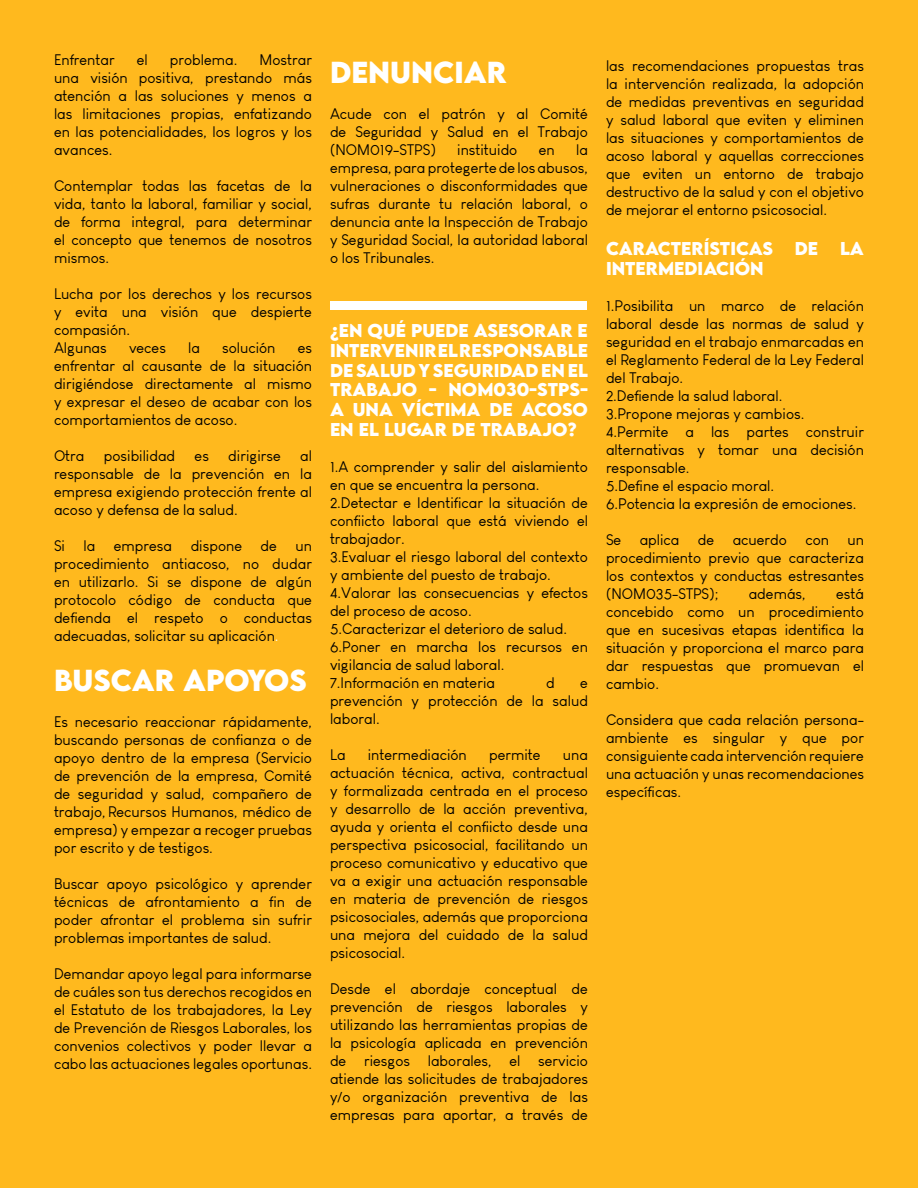
<style>
.page{position:relative;width:918px;height:1188px;background:#ffb91e}
.page>*{position:absolute;margin:0;border:0;box-sizing:border-box;transform-origin:0 0}
.t1{font:700 27px "LEMONMILK";color:#fff}
.t2{font:700 16.5px/19.8px "LEMONMILK";color:#fff;text-align:justify}
.t3{font:15px/18px "Louis George Cafe";color:#000;text-align:justify}
.s1{color:#fff}
</style>
<div class="page">
<div style="left:331px;top:301px;width:256px;height:9px;background:#fff"></div>
<p class="t3" style="left:54px;top:51px;width:260px;text-indent:206px">Mostrar una visión positiva, prestando más atención a las soluciones y menos a las limitaciones propias, enfatizando en las potencialidades, los logros y los avances.</p>
<p class="t3" style="left:54px;top:177px;width:260px">Contemplar todas las facetas de la vida, tanto la laboral, familiar y social, de forma integral, para determinar el concepto que tenemos de nosotros mismos.</p>
<p class="t3" style="left:54px;top:285px;width:260px">Lucha por los derechos y los recursos y evita una visión que despierte compasión.</p>
<p class="t3" style="left:54px;top:339px;width:54px">Algunas</p>
<p class="t3" style="left:129px;top:339px;width:38px">veces</p>
<p class="t3" style="left:188px;top:339px;width:13px">la</p>
<p class="t3" style="left:222px;top:339px;width:55px">solución</p>
<p class="t3" style="left:54px;top:51px;width:62px">Enfrentar</p>
<p class="t3" style="left:137px;top:51px;width:12px">el</p>
<p class="t3" style="left:170px;top:51px;width:69px">problema.</p>
<p class="t3" style="left:54px;top:339px;width:260px;text-indent:244px">es enfrentar al causante de la situación dirigiéndose directamente al mismo y expresar el deseo de acabar con los comportamientos de acoso.</p>
<p class="t3" style="left:54px;top:447px;width:32px">Otra</p>
<p class="t3" style="left:104px;top:447px;width:73px">posibilidad</p>
<p class="t3" style="left:195px;top:447px;width:16px">es</p>
<p class="t3" style="left:228px;top:447px;width:54px">dirigirse</p>
<p class="t3" style="left:54px;top:447px;width:260px;text-indent:246px">al responsable de la prevención en la empresa exigiendo protección frente al acoso y defensa de la salud.</p>
<p class="t3" style="left:54px;top:537px;width:260px">Si la empresa dispone de un procedimiento antiacoso, no dudar en utilizarlo. Si se dispone de algún protocolo código de conducta que defienda el respeto o conductas adecuadas, solicitar su aplicación<span class="s1">.</span></p>
<p class="t1" style="left:54px;top:662px;width:254px">BUSCAR APOYOS</p>
<p class="t3" style="left:54px;top:713px;width:260px">Es necesario reaccionar rápidamente, buscando personas de confianza o de apoyo dentro de la empresa (Servicio de prevención de la empresa, Comité de seguridad y salud, compañero de trabajo, Recursos Humanos, médico de empresa) y empezar a recoger pruebas por escrito y de testigos.</p>
<p class="t3" style="left:54px;top:875px;width:260px">Buscar apoyo psicológico y aprender técnicas de afrontamiento a fin de poder afrontar el problema sin sufrir problemas importantes de salud.</p>
<p class="t3" style="left:54px;top:965px;width:260px">Demandar apoyo legal para informarse de cuáles son tus derechos recogidos en el Estatuto de los trabajadores, la Ley de Prevención de Riesgos Laborales, los convenios colectivos y poder llevar a cabo las actuaciones legales oportunas.</p>
<p class="t1" style="left:330px;top:54px;width:178px">DENUNCIAR</p>
<p class="t3" style="left:330px;top:105px;width:260px">Acude con el patrón y al Comité de Seguridad y Salud en el Trabajo (NOM019-STPS)</p>
<p class="t3" style="left:330px;top:141px;width:260px;text-indent:246px">la empresa, para protegerte de los abusos, vulneraciones o disconformidades que sufras durante tu relación laboral, o denuncia ante la Inspección de Trabajo y Seguridad Social, la autoridad laboral o los Tribunales.</p>
<p class="t3" style="left:457px;top:141px;width:62px">instituido</p>
<p class="t3" style="left:539px;top:141px;width:18px">en</p>
<p class="t2" style="left:330px;top:321px;width:260px">¿EN QUÉ PUEDE ASESORAR E INTERVENIR EL RESPONSABLE DE SALUD Y SEGURIDAD EN EL TRABAJO - NOM030-STPS-A UNA VÍCTIMA DE ACOSO EN EL LUGAR DE TRABAJO?</p>
<p class="t3" style="left:330px;top:458px;width:260px">1.A comprender y salir del aislamiento en que se encuentra la persona.</p>
<p class="t3" style="left:330px;top:494px;width:260px">2.Detectar e Identificar la situación de conflicto laboral que está viviendo el trabajador.</p>
<p class="t3" style="left:330px;top:548px;width:260px">3.Evaluar el riesgo laboral del contexto y ambiente del puesto de trabajo.</p>
<p class="t3" style="left:330px;top:584px;width:260px">4.Valorar las consecuencias y efectos del proceso de acoso.</p>
<p class="t3" style="left:330px;top:620px;width:239px">5.Caracterizar el deterioro de salud.</p>
<p class="t3" style="left:330px;top:638px;width:259px">6.Poner en marcha los recursos en vigilancia de salud laboral.</p>
<p class="t3" style="left:330px;top:674px;width:167px">7.Información en materia</p>
<p class="t3" style="left:546px;top:674px;width:10px">d</p>
<p class="t3" style="left:330px;top:674px;width:260px;text-indent:250px">e prevención y protección de la salud laboral.</p>
<p class="t3" style="left:330px;top:746px;width:17px">La</p>
<p class="t3" style="left:368px;top:746px;width:100px">intermediación</p>
<p class="t3" style="left:489px;top:746px;width:53px">permite</p>
<p class="t3" style="left:330px;top:746px;width:260px;text-indent:233px">una actuación técnica, activa, contractual y formalizada centrada en el proceso y desarrollo de la acción preventiva, ayuda y orienta el conflicto desde una perspectiva psicosocial, facilitando un proceso comunicativo y educativo que va a exigir una actuación responsable en materia de prevención de riesgos psicosociales, además que proporciona una mejora del cuidado de la salud psicosocial.</p>
<p class="t3" style="left:330px;top:980px;width:260px">Desde el abordaje conceptual de prevención de riesgos laborales y utilizando las herramientas propias de la psicología aplicada en prevención de riesgos laborales, el servicio atiende las solicitudes de trabajadores y/o organización preventiva de las empresas para aportar, a través de</p>
<p class="t3" style="left:606px;top:57px;width:260px">las recomendaciones propuestas tras la intervención realizada, la adopción de medidas preventivas en seguridad y salud laboral que eviten y eliminen las situaciones y comportamientos de acoso laboral y aquellas correcciones que eviten un entorno de trabajo destructivo de la salud y con el objetivo de mejorar el entorno psicosocial.</p>
<p class="t2" style="left:606px;top:239px;width:169px">CARACTERÍSTICAS</p>
<p class="t2" style="left:795px;top:239px;width:25px">DE</p>
<p class="t2" style="left:840px;top:239px;width:25px">LA</p>
<p class="t2" style="left:606px;top:258px;width:159px">INTERMEDIACIÓN</p>
<p class="t3" style="left:606px;top:296px;width:260px">1.Posibilita un marco de relación laboral desde las normas de salud y seguridad en el trabajo enmarcadas en el Reglamento Federal de la Ley Federal del Trabajo.</p>
<p class="t3" style="left:606px;top:386px;width:178px">2.Defiende la salud laboral.</p>
<p class="t3" style="left:606px;top:404px;width:200px">3.Propone mejoras y cambios.</p>
<p class="t3" style="left:606px;top:422px;width:260px">4.Permite a las partes construir alternativas y tomar una decisión responsable.</p>
<p class="t3" style="left:606px;top:476px;width:170px">5.Define el espacio moral.</p>
<p class="t3" style="left:606px;top:494px;width:252px">6.Potencia la expresión de emociones.</p>
<p class="t3" style="left:606px;top:530px;width:260px">Se aplica de acuerdo con un procedimiento previo que caracteriza los contextos y conductas estresantes (NOM035-STPS);</p>
<p class="t3" style="left:606px;top:584px;width:260px;text-indent:230px">está concebido como un procedimiento que en sucesivas etapas identifica la situación y proporciona el marco para dar respuestas que promuevan el cambio.</p>
<p class="t3" style="left:606px;top:710px;width:260px">Considera que cada relación persona&shy;ambiente es singular y que por consiguiente cada intervención requiere una actuación y unas recomendaciones específicas.</p>
<p class="t3" style="left:749px;top:584px;width:59px">además,</p>
</div>
